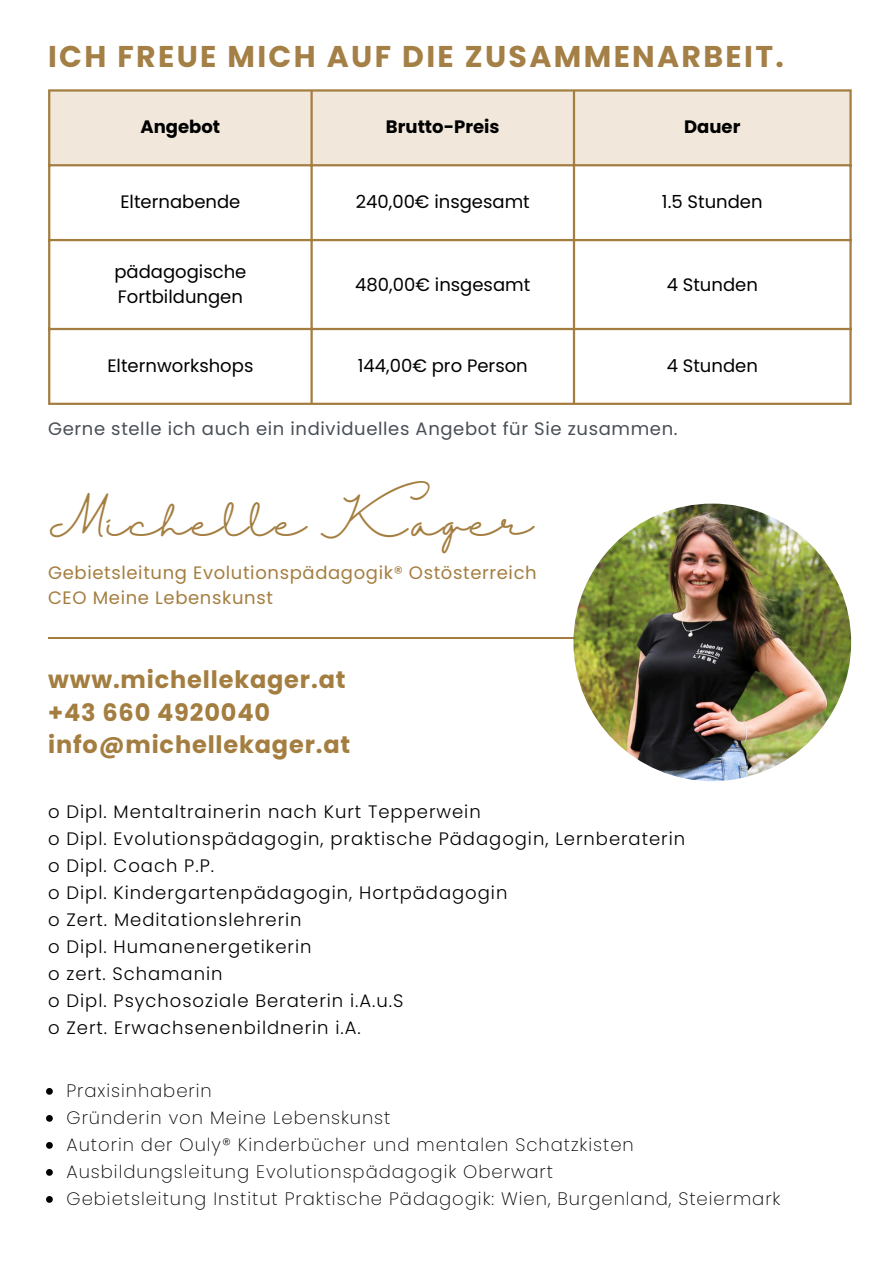
<style>
.page{position:relative;width:894px;height:1264px;background:#fff}
.page>*{position:absolute;margin:0;border:0;box-sizing:border-box;transform-origin:0 0}
.t1{font:37.5px "Halimun";letter-spacing:.035em;color:#a47e40}
.t2{font:700 30px "Poppins";letter-spacing:.08em;color:#a48047}
.t3{font:700 24px/32.7px "Poppins";letter-spacing:.035em;color:#a47e40}
.t4{font:300 18px "Poppins";letter-spacing:.055em;color:#000}
.t5{font:200 18px "Poppins";letter-spacing:.055em;color:#000}
.t6{font:18px/24.8px "Poppins";color:#000}
.t7{font:18px "Poppins";letter-spacing:.035em;color:#a47e40}
.t8{font:18px "Poppins";letter-spacing:.035em;color:#494f56}
.t9{font:700 18px "Poppins";color:#000}
</style>
<div class="page">
<hr style="left:48px;top:637px;width:573px;height:1px;background:#a47e40">
<img style="left:573px;top:503px;width:277px;height:278px;border-radius:50%">
<div style="left:50px;top:92px;width:799px;height:72px;background:#f1e8db"></div>
<hr style="left:48px;top:92px;width:2px;height:310px;background:#a47e40">
<hr style="left:310px;top:92px;width:2px;height:310px;background:#a47e40">
<hr style="left:572px;top:92px;width:3px;height:310px;background:#a47e40">
<hr style="left:849px;top:92px;width:2px;height:310px;background:#a47e40">
<hr style="left:48px;top:89px;width:803px;height:3px;background:#a47e40">
<hr style="left:48px;top:164px;width:803px;height:2px;background:#a47e40">
<hr style="left:48px;top:239px;width:803px;height:2px;background:#a47e40">
<hr style="left:48px;top:328px;width:803px;height:2px;background:#a47e40">
<hr style="left:48px;top:402px;width:803px;height:3px;background:#a47e40">
<svg style="left:46px;top:1088px;width:7px;height:6px"></svg>
<svg style="left:46px;top:1115px;width:7px;height:6px"></svg>
<svg style="left:46px;top:1142px;width:7px;height:6px"></svg>
<svg style="left:46px;top:1169px;width:7px;height:6px"></svg>
<svg style="left:46px;top:1196px;width:7px;height:6px"></svg>
<p class="t2" style="left:48px;top:36px;width:737px">ICH FREUE MICH AUF DIE ZUSAMMENARBEIT.</p>
<p class="t9" style="left:140px;top:114px;width:81px">Angebot</p>
<p class="t9" style="left:386px;top:114px;width:115px">Brutto-Preis</p>
<p class="t9" style="left:684px;top:114px;width:58px">Dauer</p>
<p class="t6" style="left:120px;top:189px;width:121px">Elternabende</p>
<p class="t6" style="left:355px;top:189px;width:175px">240,00€ insgesamt</p>
<p class="t6" style="left:661px;top:189px;width:102px">1.5 Stunden</p>
<p class="t6" style="left:114px;top:260px;width:133px">pädagogische<br>Fortbildungen</p>
<p class="t6" style="left:355px;top:272px;width:176px">480,00€ insgesamt</p>
<p class="t6" style="left:666px;top:272px;width:93px">4 Stunden</p>
<p class="t6" style="left:107px;top:353px;width:147px">Elternworkshops</p>
<p class="t6" style="left:357px;top:353px;width:171px">144,00€ pro Person</p>
<p class="t6" style="left:666px;top:353px;width:93px">4 Stunden</p>
<p class="t8" style="left:48px;top:416px;width:631px">Gerne stelle ich auch ein individuelles Angebot für Sie zusammen.</p>
<p class="t1" style="left:48px;top:501px;width:486px">Michelle Kager</p>
<p class="t7" style="left:48px;top:560px;width:490px">Gebietsleitung Evolutionspädagogik® Ostösterreich</p>
<p class="t7" style="left:48px;top:585px;width:226px">CEO Meine Lebenskunst</p>
<p class="t3" style="left:48px;top:663px;width:304px">www.michellekager.at +43 660 4920040 info@michellekager.at</p>
<p class="t4" style="left:48px;top:798px;width:434px">o Dipl. Mentaltrainerin nach Kurt Tepperwein</p>
<h1 class="t4" style="left:48px;top:825px;width:638px">o Dipl. Evolutionspädagogin, praktische Pädagogin, Lernberaterin</h1>
<p class="t4" style="left:48px;top:852px;width:167px">o Dipl. Coach P.P.</p>
<p class="t4" style="left:48px;top:879px;width:460px">o Dipl. Kindergartenpädagogin, Hortpädagogin</p>
<p class="t4" style="left:48px;top:906px;width:255px">o Zert. Meditationslehrerin</p>
<h3 class="t4" style="left:48px;top:933px;width:265px">o Dipl. Humanenergetikerin</h3>
<p class="t4" style="left:48px;top:960px;width:176px">o zert. Schamanin</p>
<p class="t4" style="left:48px;top:987px;width:356px">o Dipl. Psychosoziale Beraterin i.A.u.S</p>
<p class="t4" style="left:48px;top:1014px;width:314px">o Zert. Erwachsenenbildnerin i.A.</p>
<p class="t5" style="left:66px;top:1078px;width:147px">Praxisinhaberin</p>
<p class="t5" style="left:66px;top:1105px;width:325px">Gründerin von Meine Lebenskunst</p>
<p class="t5" style="left:66px;top:1132px;width:568px">Autorin der Ouly® Kinderbücher und mentalen Schatzkisten</p>
<p class="t5" style="left:66px;top:1159px;width:488px">Ausbildungsleitung Evolutionspädagogik Oberwart</p>
<p class="t5" style="left:66px;top:1186px;width:715px">Gebietsleitung Institut Praktische Pädagogik: Wien, Burgenland, Steiermark</p>
</div>
